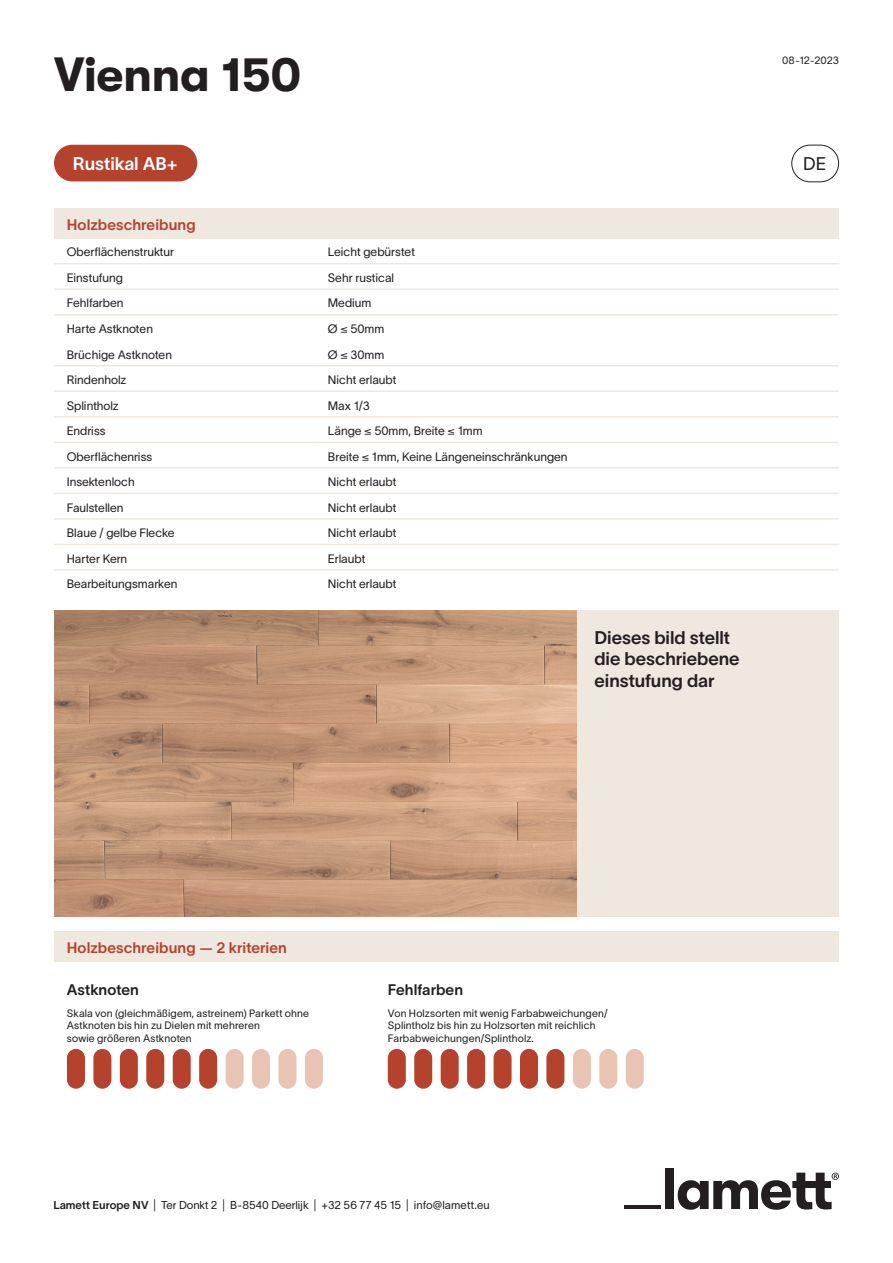
<style>
.page{position:relative;width:893px;height:1263px;background:#fff}
.page>*{position:absolute;margin:0;border:0;box-sizing:border-box;transform-origin:0 0}
.t1{font:700 48px "GT Walsheim";letter-spacing:-.01em;color:#231f20}
.t2{font:18px/21.6px "TWK Lausanne 600";letter-spacing:-.005em;color:#231f20}
.t3{font:18px "TWK Lausanne 600";letter-spacing:-.005em;color:#fff}
.t4{font:18px "TWK Lausanne 300";color:#231f20}
.t5{font:15px "TWK Lausanne 600";letter-spacing:.005em;color:#b4422d}
.t6{font:15px "TWK Lausanne 600";letter-spacing:.005em;color:#231f20}
.t7{font:12px "TWK Lausanne 300";color:#231f20}
.t8{font:11.25px "TWK Lausanne 300";color:#231f20}
.t9{font:10.5px/12.6px "TWK Lausanne 300";letter-spacing:.015em;color:#231f20}
.s1{font-family:"TWK Lausanne 600"}
</style>
<div class="page">
<div style="left:791px;top:145px;width:48px;height:37px;border:1px solid #231f20;border-radius:18px"></div>
<div style="left:665px;top:1168px;width:9px;height:41px;background:#231f20"></div>
<svg style="left:678px;top:1173px;width:161px;height:37px"></svg>
<hr style="left:624px;top:1205px;width:37px;height:4px;background:#231f20">
<img style="left:54px;top:610px;width:523px;height:306px">
<div style="left:577px;top:610px;width:262px;height:306px;background:#eee8df"></div>
<div style="left:54px;top:145px;width:143px;height:36px;background:#b4422d;border-radius:18px"></div>
<div style="left:54px;top:208px;width:785px;height:30px;background:#eee8df"></div>
<hr style="left:54px;top:237px;width:261px;height:2px;background:#eee8df">
<hr style="left:315px;top:237px;width:524px;height:2px;background:#eee8df">
<hr style="left:54px;top:263px;width:261px;height:1px;background:#eee8df">
<hr style="left:315px;top:263px;width:524px;height:1px;background:#eee8df">
<hr style="left:54px;top:288px;width:261px;height:2px;background:#eee8df">
<hr style="left:315px;top:288px;width:524px;height:2px;background:#eee8df">
<hr style="left:54px;top:314px;width:261px;height:1px;background:#eee8df">
<hr style="left:315px;top:314px;width:524px;height:1px;background:#eee8df">
<hr style="left:54px;top:365px;width:261px;height:2px;background:#eee8df">
<hr style="left:315px;top:365px;width:524px;height:2px;background:#eee8df">
<hr style="left:54px;top:391px;width:261px;height:1px;background:#eee8df">
<hr style="left:315px;top:391px;width:524px;height:1px;background:#eee8df">
<hr style="left:54px;top:416px;width:261px;height:2px;background:#eee8df">
<hr style="left:315px;top:416px;width:524px;height:2px;background:#eee8df">
<hr style="left:54px;top:442px;width:261px;height:1px;background:#eee8df">
<hr style="left:315px;top:442px;width:524px;height:1px;background:#eee8df">
<hr style="left:54px;top:467px;width:261px;height:2px;background:#eee8df">
<hr style="left:315px;top:467px;width:524px;height:2px;background:#eee8df">
<hr style="left:54px;top:493px;width:261px;height:1px;background:#eee8df">
<hr style="left:315px;top:493px;width:524px;height:1px;background:#eee8df">
<hr style="left:54px;top:518px;width:261px;height:2px;background:#eee8df">
<hr style="left:315px;top:518px;width:524px;height:2px;background:#eee8df">
<hr style="left:54px;top:544px;width:261px;height:1px;background:#eee8df">
<hr style="left:315px;top:544px;width:524px;height:1px;background:#eee8df">
<hr style="left:54px;top:569px;width:261px;height:2px;background:#eee8df">
<hr style="left:315px;top:569px;width:524px;height:2px;background:#eee8df">
<div style="left:54px;top:931px;width:785px;height:30px;background:#eee8df"></div>
<hr style="left:54px;top:960px;width:785px;height:2px;background:#eee8df">
<div style="left:67px;top:1049px;width:18px;height:40px;background:#b4422d;border-radius:9px"></div>
<div style="left:93px;top:1049px;width:18px;height:40px;background:#b4422d;border-radius:9px"></div>
<div style="left:120px;top:1049px;width:18px;height:40px;background:#b4422d;border-radius:9px"></div>
<div style="left:146px;top:1049px;width:18px;height:40px;background:#b4422d;border-radius:9px"></div>
<div style="left:173px;top:1049px;width:18px;height:40px;background:#b4422d;border-radius:9px"></div>
<div style="left:199px;top:1049px;width:18px;height:40px;background:#b4422d;border-radius:9px"></div>
<div style="left:226px;top:1049px;width:18px;height:40px;background:#e9c4b4;border-radius:9px"></div>
<div style="left:252px;top:1049px;width:18px;height:40px;background:#e9c4b4;border-radius:9px"></div>
<div style="left:278px;top:1049px;width:18px;height:40px;background:#e9c4b4;border-radius:9px"></div>
<div style="left:305px;top:1049px;width:18px;height:40px;background:#e9c4b4;border-radius:9px"></div>
<div style="left:388px;top:1049px;width:18px;height:40px;background:#b4422d;border-radius:9px"></div>
<div style="left:414px;top:1049px;width:18px;height:40px;background:#b4422d;border-radius:9px"></div>
<div style="left:441px;top:1049px;width:18px;height:40px;background:#b4422d;border-radius:9px"></div>
<div style="left:467px;top:1049px;width:18px;height:40px;background:#b4422d;border-radius:9px"></div>
<div style="left:494px;top:1049px;width:18px;height:40px;background:#b4422d;border-radius:9px"></div>
<div style="left:520px;top:1049px;width:18px;height:40px;background:#b4422d;border-radius:9px"></div>
<div style="left:546px;top:1049px;width:18px;height:40px;background:#b4422d;border-radius:9px"></div>
<div style="left:573px;top:1049px;width:18px;height:40px;background:#e9c4b4;border-radius:9px"></div>
<div style="left:599px;top:1049px;width:18px;height:40px;background:#e9c4b4;border-radius:9px"></div>
<div style="left:626px;top:1049px;width:18px;height:40px;background:#e9c4b4;border-radius:9px"></div>
<p class="t1" style="left:54px;top:47px;width:249px">Vienna 150</p>
<p class="t3" style="left:73px;top:151px;width:106px">Rustikal AB+</p>
<p class="t5" style="left:67px;top:214px;width:130px">Holzbeschreibung</p>
<p class="t7" style="left:67px;top:244px;width:109px">Oberflächenstruktur</p>
<p class="t7" style="left:328px;top:244px;width:89px">Leicht gebürstet</p>
<p class="t7" style="left:67px;top:269px;width:58px">Einstufung</p>
<p class="t7" style="left:328px;top:269px;width:68px">Sehr rustical</p>
<p class="t7" style="left:67px;top:295px;width:58px">Fehlfarben</p>
<p class="t7" style="left:328px;top:295px;width:45px">Medium</p>
<p class="t7" style="left:67px;top:320px;width:88px">Harte Astknoten</p>
<p class="t7" style="left:328px;top:320px;width:58px">Ø ≤ 50mm</p>
<p class="t7" style="left:67px;top:346px;width:107px">Brüchige Astknoten</p>
<p class="t7" style="left:328px;top:346px;width:58px">Ø ≤ 30mm</p>
<p class="t7" style="left:67px;top:371px;width:61px">Rindenholz</p>
<p class="t7" style="left:328px;top:371px;width:70px">Nicht erlaubt</p>
<p class="t7" style="left:67px;top:397px;width:54px">Splintholz</p>
<p class="t7" style="left:328px;top:397px;width:43px">Max 1/3</p>
<p class="t7" style="left:67px;top:422px;width:40px">Endriss</p>
<p class="t7" style="left:328px;top:422px;width:156px">Länge ≤ 50mm, Breite ≤ 1mm</p>
<p class="t7" style="left:67px;top:448px;width:87px">Oberflächenriss</p>
<p class="t7" style="left:328px;top:448px;width:241px">Breite ≤ 1mm, Keine Längeneinschränkungen</p>
<p class="t7" style="left:67px;top:473px;width:69px">Insektenloch</p>
<p class="t7" style="left:328px;top:473px;width:70px">Nicht erlaubt</p>
<p class="t7" style="left:67px;top:499px;width:58px">Faulstellen</p>
<p class="t7" style="left:328px;top:499px;width:70px">Nicht erlaubt</p>
<p class="t7" style="left:67px;top:524px;width:109px">Blaue / gelbe Flecke</p>
<p class="t7" style="left:328px;top:524px;width:70px">Nicht erlaubt</p>
<p class="t7" style="left:67px;top:550px;width:62px">Harter Kern</p>
<p class="t7" style="left:328px;top:550px;width:39px">Erlaubt</p>
<p class="t7" style="left:67px;top:575px;width:112px">Bearbeitungsmarken</p>
<p class="t7" style="left:328px;top:575px;width:70px">Nicht erlaubt</p>
<p class="t2" style="left:594px;top:625px;width:147px">Dieses bild stellt die beschriebene einstufung dar</p>
<p class="t9" style="left:782px;top:53px;width:58px">08-12-2023</p>
<p class="t4" style="left:803px;top:151px;width:25px">DE</p>
<p class="t5" style="left:67px;top:937px;width:222px">Holzbeschreibung — 2 kriterien</p>
<p class="t6" style="left:67px;top:979px;width:74px">Astknoten</p>
<p class="t6" style="left:388px;top:979px;width:77px">Fehlfarben</p>
<p class="t9" style="left:67px;top:1006px;width:244px">Skala von (gleichmäßigem, astreinem) Parkett ohne<br>Astknoten bis hin zu Dielen mit mehreren</p>
<p class="t9" style="left:67px;top:1031px;width:126px">sowie größeren Astknoten</p>
<p class="t9" style="left:388px;top:1006px;width:221px">Von Holzsorten mit wenig Farbabweichungen/<br>Splintholz bis hin zu Holzsorten mit reichlich</p>
<p class="t9" style="left:388px;top:1031px;width:148px">Farbabweichungen/Splintholz.</p>
<p class="t8" style="left:53px;top:1197px;width:438px"><span class="s1">Lamett Europe NV</span> | Ter Donkt 2 | B-8540 Deerlijk | +32 56 77 45 15 | info@lamett.eu</p>
</div>
